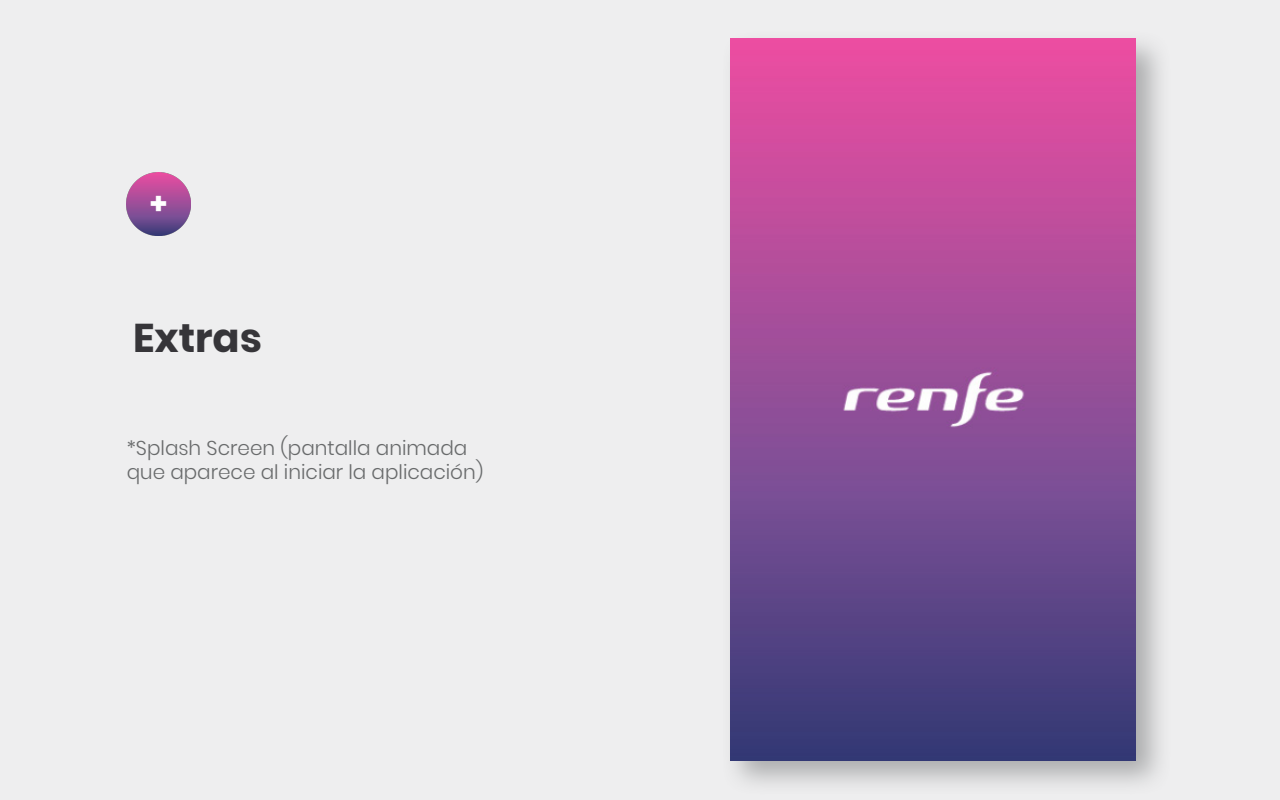
<style>
.page{position:relative;width:1280px;height:800px;background:#eeeeef}
.page>*{position:absolute;margin:0;border:0;box-sizing:border-box;transform-origin:0 0}
.t1{font:700 40px "Poppins";color:#363539}
.t2{font:700 30px "Poppins";color:#fff}
.t3{font:300 20px/24px "Poppins";color:#686a6b}
</style>
<div class="page">
<img style="left:127px;top:172px;width:63px;height:64px">
<div style="left:721px;top:30px;width:451px;height:767px;background:#686a6b;opacity:.5"></div>
<img style="left:730px;top:39px;width:406px;height:721px">
<p class="t2" style="left:150px;top:186px;width:18px">+</p>
<p class="t1" style="left:133px;top:315px;width:130px">Extras</p>
<p class="t3" style="left:127px;top:436px;width:358px">*Splash Screen (pantalla animada que aparece al iniciar la aplicación)</p>
</div>
